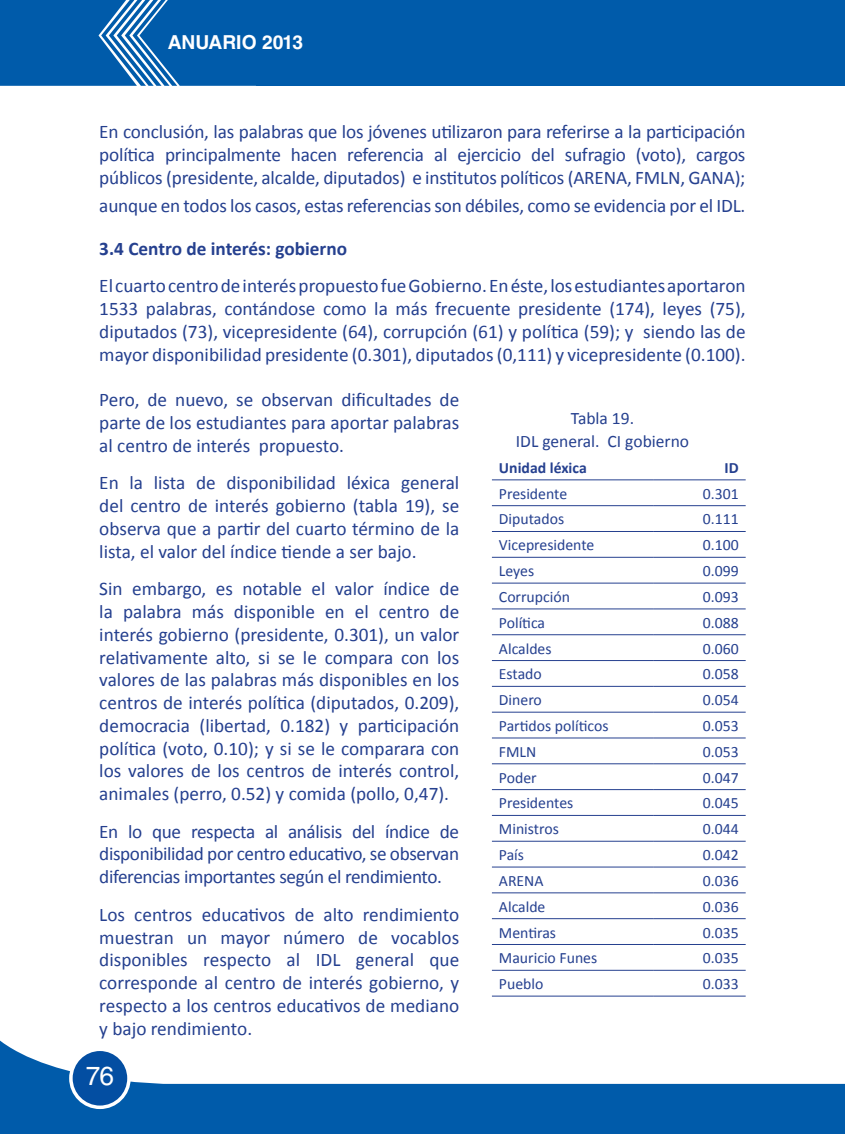
<style>
.page{position:relative;width:845px;height:1134px;background:#fff}
.page>*{position:absolute;margin:0;border:0;box-sizing:border-box;transform-origin:0 0}
.t1{font:26.25px "Helvetica LT Std";color:#fff}
.t2{font:19.25px/22.8px "Calibri";letter-spacing:-.01em;color:#25408f;text-align:justify}
.t3{font:700 19.25px "Calibri";color:#25408f}
.t4{font:700 19.25px "Helvetica LT Std";color:#fff}
.t5{font:17.5px/22.8px "Calibri";color:#25408f;text-align:center}
.t6{font:15.75px "Calibri";color:#25408f}
.t7{font:700 15.75px "Calibri";color:#25408f}
</style>
<div class="page">
<svg style="left:0;top:1040px;width:844px;height:94px"></svg>
<div style="left:71px;top:1049px;width:58px;height:58px;background:#034ea2;border-radius:50%"></div>
<div style="left:69px;top:1048px;width:62px;height:61px;border:4px solid #fff;border-radius:50%"></div>
<div style="left:256px;top:0;width:588px;height:86px;background:#005baa"></div>
<svg style="left:0;top:0;width:256px;height:86px;background:#1266b0"></svg>
<hr style="left:491px;top:479px;width:162px;height:1px;background:#25408f">
<hr style="left:653px;top:479px;width:92px;height:1px;background:#25408f">
<hr style="left:491px;top:505px;width:162px;height:1px;background:#25408f">
<hr style="left:653px;top:505px;width:92px;height:1px;background:#25408f">
<hr style="left:491px;top:531px;width:162px;height:1px;background:#25408f">
<hr style="left:653px;top:531px;width:92px;height:1px;background:#25408f">
<hr style="left:491px;top:557px;width:162px;height:1px;background:#25408f">
<hr style="left:653px;top:557px;width:92px;height:1px;background:#25408f">
<hr style="left:491px;top:583px;width:162px;height:1px;background:#25408f">
<hr style="left:653px;top:583px;width:92px;height:1px;background:#25408f">
<hr style="left:491px;top:608px;width:162px;height:1px;background:#25408f">
<hr style="left:653px;top:608px;width:92px;height:1px;background:#25408f">
<hr style="left:491px;top:634px;width:162px;height:1px;background:#25408f">
<hr style="left:653px;top:634px;width:92px;height:1px;background:#25408f">
<hr style="left:491px;top:660px;width:162px;height:1px;background:#25408f">
<hr style="left:653px;top:660px;width:92px;height:1px;background:#25408f">
<hr style="left:491px;top:686px;width:162px;height:1px;background:#25408f">
<hr style="left:653px;top:686px;width:92px;height:1px;background:#25408f">
<hr style="left:491px;top:712px;width:162px;height:1px;background:#25408f">
<hr style="left:653px;top:712px;width:92px;height:1px;background:#25408f">
<hr style="left:491px;top:738px;width:162px;height:1px;background:#25408f">
<hr style="left:653px;top:738px;width:92px;height:1px;background:#25408f">
<hr style="left:491px;top:763px;width:162px;height:1px;background:#25408f">
<hr style="left:653px;top:763px;width:92px;height:1px;background:#25408f">
<hr style="left:491px;top:789px;width:162px;height:1px;background:#25408f">
<hr style="left:653px;top:789px;width:92px;height:1px;background:#25408f">
<hr style="left:491px;top:815px;width:162px;height:1px;background:#25408f">
<hr style="left:653px;top:815px;width:92px;height:1px;background:#25408f">
<hr style="left:491px;top:841px;width:162px;height:1px;background:#25408f">
<hr style="left:653px;top:841px;width:92px;height:1px;background:#25408f">
<hr style="left:491px;top:867px;width:162px;height:1px;background:#25408f">
<hr style="left:653px;top:867px;width:92px;height:1px;background:#25408f">
<hr style="left:491px;top:892px;width:162px;height:1px;background:#25408f">
<hr style="left:653px;top:892px;width:92px;height:1px;background:#25408f">
<hr style="left:491px;top:918px;width:162px;height:1px;background:#25408f">
<hr style="left:653px;top:918px;width:92px;height:1px;background:#25408f">
<hr style="left:491px;top:944px;width:162px;height:1px;background:#25408f">
<hr style="left:653px;top:944px;width:92px;height:1px;background:#25408f">
<hr style="left:491px;top:970px;width:162px;height:1px;background:#25408f">
<hr style="left:653px;top:970px;width:92px;height:1px;background:#25408f">
<hr style="left:491px;top:996px;width:162px;height:1px;background:#25408f">
<hr style="left:653px;top:996px;width:92px;height:1px;background:#25408f">
<p class="t4" style="left:168px;top:31px;width:137px">ANUARIO 2013</p>
<p class="t2" style="left:99px;top:121px;width:647px">En conclusión, las palabras que los jóvenes utilizaron para referirse a la participación política principalmente hacen referencia al ejercicio del sufragio (voto), cargos públicos (presidente, alcalde, diputados) e institutos políticos (ARENA, FMLN, GANA);</p>
<p class="t2" style="left:99px;top:194px;width:647px">aunque en todos los casos, estas referencias son débiles, como se evidencia por el IDL.</p>
<p class="t3" style="left:99px;top:236px;width:249px">3.4 Centro de interés: gobierno</p>
<p class="t2" style="left:99px;top:275px;width:647px">El cuarto centro de interés propuesto fue Gobierno. En éste, los estudiantes aportaron 1533 palabras, contándose como la más frecuente presidente (174), leyes (75), diputados (73), vicepresidente (64), corrupción (61) y política (59); y siendo las de mayor disponibilidad presidente (0.301), diputados (0,111) y vicepresidente (0.100).</p>
<p class="t2" style="left:99px;top:389px;width:361px">Pero, de nuevo, se observan dificultades de parte de los estudiantes para aportar palabras al centro de interés propuesto.</p>
<p class="t2" style="left:99px;top:472px;width:361px">En la lista de disponibilidad léxica general del centro de interés gobierno (tabla 19), se observa que a partir del cuarto término de la lista, el valor del índice tiende a ser bajo.</p>
<p class="t2" style="left:99px;top:578px;width:361px">Sin embargo, es notable el valor índice de la palabra más disponible en el centro de interés gobierno (presidente, 0.301), un valor relativamente alto, si se le compara con los valores de las palabras más disponibles en los centros de interés política (diputados, 0.209), democracia (libertad, 0.182) y participación política (voto, 0.10); y si se le comparara con los valores de los centros de interés control, animales (perro, 0.52) y comida (pollo, 0,47).</p>
<p class="t2" style="left:99px;top:820px;width:361px">En lo que respecta al análisis del índice de disponibilidad por centro educativo, se observan diferencias importantes según el rendimiento.</p>
<p class="t2" style="left:99px;top:903px;width:361px">Los centros educativos de alto rendimiento muestran un mayor número de vocablos disponibles respecto al IDL general que corresponde al centro de interés gobierno, y respecto a los centros educativos de mediano y bajo rendimiento.</p>
<h1 class="t1" style="left:86px;top:1061px;width:30px">76</h1>
<p class="t5" style="left:515px;top:407px;width:175px">Tabla 19.<br>IDL general. CI gobierno</p>
<p class="t7" style="left:498px;top:458px;width:89px">Unidad léxica</p>
<p class="t7" style="left:724px;top:458px;width:16px">ID</p>
<p class="t6" style="left:498px;top:483px;width:70px">Presidente</p>
<p class="t6" style="left:702px;top:483px;width:37px">0.301</p>
<p class="t6" style="left:498px;top:509px;width:67px">Diputados</p>
<p class="t6" style="left:702px;top:509px;width:37px">0.111</p>
<p class="t6" style="left:498px;top:535px;width:97px">Vicepresidente</p>
<p class="t6" style="left:702px;top:535px;width:37px">0.100</p>
<p class="t6" style="left:498px;top:561px;width:37px">Leyes</p>
<p class="t6" style="left:702px;top:561px;width:37px">0.099</p>
<p class="t6" style="left:498px;top:587px;width:73px">Corrupción</p>
<p class="t6" style="left:702px;top:587px;width:37px">0.093</p>
<p class="t6" style="left:498px;top:613px;width:48px">Política</p>
<p class="t6" style="left:702px;top:613px;width:37px">0.088</p>
<p class="t6" style="left:498px;top:638px;width:54px">Alcaldes</p>
<p class="t6" style="left:702px;top:638px;width:37px">0.060</p>
<p class="t6" style="left:498px;top:664px;width:44px">Estado</p>
<p class="t6" style="left:702px;top:664px;width:37px">0.058</p>
<p class="t6" style="left:498px;top:690px;width:44px">Dinero</p>
<p class="t6" style="left:702px;top:690px;width:37px">0.054</p>
<p class="t6" style="left:498px;top:716px;width:111px">Partidos políticos</p>
<p class="t6" style="left:702px;top:716px;width:37px">0.053</p>
<p class="t6" style="left:498px;top:742px;width:39px">FMLN</p>
<p class="t6" style="left:702px;top:742px;width:37px">0.053</p>
<p class="t6" style="left:498px;top:767px;width:39px">Poder</p>
<p class="t6" style="left:702px;top:767px;width:37px">0.047</p>
<p class="t6" style="left:498px;top:793px;width:76px">Presidentes</p>
<p class="t6" style="left:702px;top:793px;width:37px">0.045</p>
<p class="t6" style="left:498px;top:819px;width:61px">Ministros</p>
<p class="t6" style="left:702px;top:819px;width:37px">0.044</p>
<p class="t6" style="left:498px;top:845px;width:27px">País</p>
<p class="t6" style="left:702px;top:845px;width:37px">0.042</p>
<p class="t6" style="left:498px;top:871px;width:46px">ARENA</p>
<p class="t6" style="left:702px;top:871px;width:37px">0.036</p>
<p class="t6" style="left:498px;top:897px;width:48px">Alcalde</p>
<p class="t6" style="left:702px;top:897px;width:37px">0.036</p>
<p class="t6" style="left:498px;top:922px;width:59px">Mentiras</p>
<p class="t6" style="left:702px;top:922px;width:37px">0.035</p>
<p class="t6" style="left:498px;top:948px;width:100px">Mauricio Funes</p>
<p class="t6" style="left:702px;top:948px;width:37px">0.035</p>
<p class="t6" style="left:498px;top:974px;width:46px">Pueblo</p>
<p class="t6" style="left:702px;top:974px;width:37px">0.033</p>
</div>
